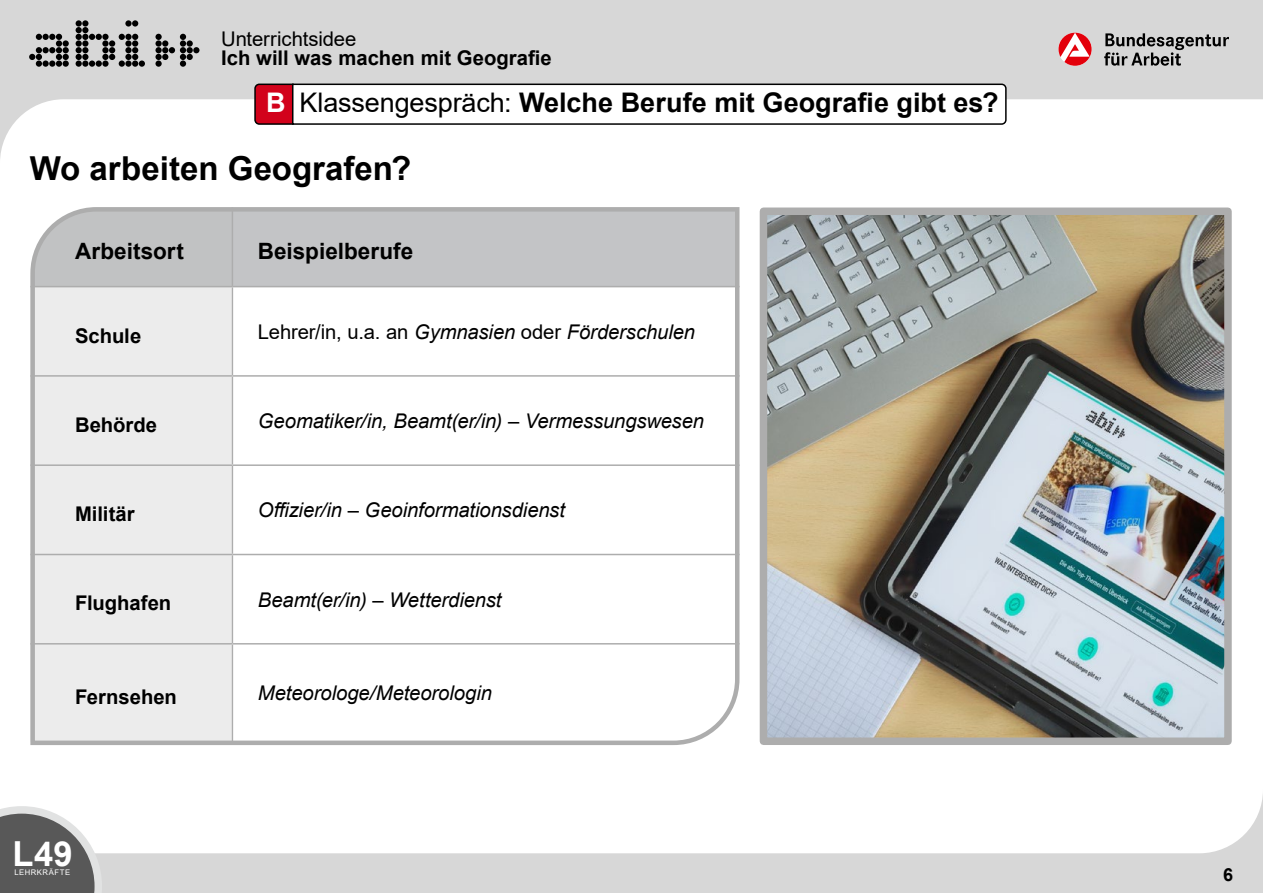
<style>
.page{position:relative;width:1263px;height:893px;background:#d7d7d7}
.page>*{position:absolute;margin:0;border:0;box-sizing:border-box;transform-origin:0 0}
.t1{font:700 34.5px "Arial";color:#fff}
.H2_22_pt{font:700 33px "Arial";color:#000}
.t2{font:700 27px "Arial";color:#000}
.P_Tabelle_Antwort{font:700 22.5px "Arial";color:#000}
.P_Tabelle_Frage{font:700 22.5px "Arial";letter-spacing:.005em;color:#000}
.P_Tabelle_Antwort-2{font:italic 20.25px "Arial";letter-spacing:-.005em;color:#000}
.P_Tabelle_Frage-2{font:700 20.25px "Arial";color:#000}
.t3{font:20.25px "Arial";letter-spacing:-.005em;color:#000}
.t4{font:700 18px "Arial";color:#000}
.t5{font:7.65px "Arial";letter-spacing:.065em;color:#fff}
.s1{color:#fff}
.s2{font-weight:400}
.s3{font-style:normal}
</style>
<div class="page">
<div style="left:0;top:99px;width:1263px;height:754px;background:#fff"></div>
<svg style="left:0;top:806px;width:102px;height:87px"></svg>
<svg style="left:1104px;top:33px;width:125px;height:33px"></svg>
<svg style="left:1058px;top:33px;width:33px;height:33px"></svg>
<svg style="left:29px;top:34px;width:40px;height:33px"></svg>
<svg style="left:76px;top:20px;width:69px;height:47px"></svg>
<svg style="left:155px;top:34px;width:44px;height:33px"></svg>
<img style="left:769px;top:216px;width:454px;height:520px">
<div style="left:760px;top:207px;width:472px;height:538px;border:8px solid #adadad"></div>
<svg style="left:28px;top:205px;width:714px;height:542px"></svg>
<svg style="left:254px;top:83px;width:753px;height:43px"></svg>
<p class="t3" style="left:221px;top:25px;width:137px">Unterrichtsidee</p>
<p class="P_Tabelle_Frage-2" style="left:221px;top:44px;width:332px">Ich will was machen mit Geografie</p>
<h1 class="t2" style="left:266px;top:84px;width:734px"><span class="s1">B</span> <span class="s2">Klassengespräch:</span> Welche Berufe mit Geografie gibt es?</h1>
<p class="H2_22_pt" style="left:30px;top:145px;width:383px">Wo arbeiten Geografen?</p>
<p class="P_Tabelle_Frage" style="left:75px;top:235px;width:110px">Arbeitsort</p>
<p class="P_Tabelle_Antwort" style="left:258px;top:235px;width:157px">Beispielberufe</p>
<p class="P_Tabelle_Frage-2" style="left:75px;top:321px;width:68px">Schule</p>
<p class="P_Tabelle_Antwort-2" style="left:258px;top:318px;width:439px"><span class="s3">Lehrer/in, u.a. an</span> Gymnasien <span class="s3">oder</span> Förderschulen</p>
<p class="P_Tabelle_Frage-2" style="left:75px;top:410px;width:84px">Behörde</p>
<p class="P_Tabelle_Antwort-2" style="left:258px;top:408px;width:448px">Geomatiker/in, Beamt(er/in) – Vermessungswesen</p>
<p class="P_Tabelle_Frage-2" style="left:75px;top:500px;width:61px">Militär</p>
<p class="P_Tabelle_Antwort-2" style="left:258px;top:497px;width:309px">Offizier/in – Geoinformationsdienst</p>
<p class="P_Tabelle_Frage-2" style="left:75px;top:589px;width:98px">Flughafen</p>
<p class="P_Tabelle_Antwort-2" style="left:258px;top:586px;width:245px">Beamt(er/in) – Wetterdienst</p>
<p class="P_Tabelle_Frage-2" style="left:75px;top:683px;width:103px">Fernsehen</p>
<p class="P_Tabelle_Antwort-2" style="left:258px;top:680px;width:236px">Meteorologe/Meteorologin</p>
<h1 class="t1" style="left:13px;top:830px;width:62px">L49</h1>
<p class="t5" style="left:15px;top:867px;width:57px">LEHRKRÄFTE</p>
<p class="t4" style="left:1223px;top:861px;width:12px">6</p>
</div>
